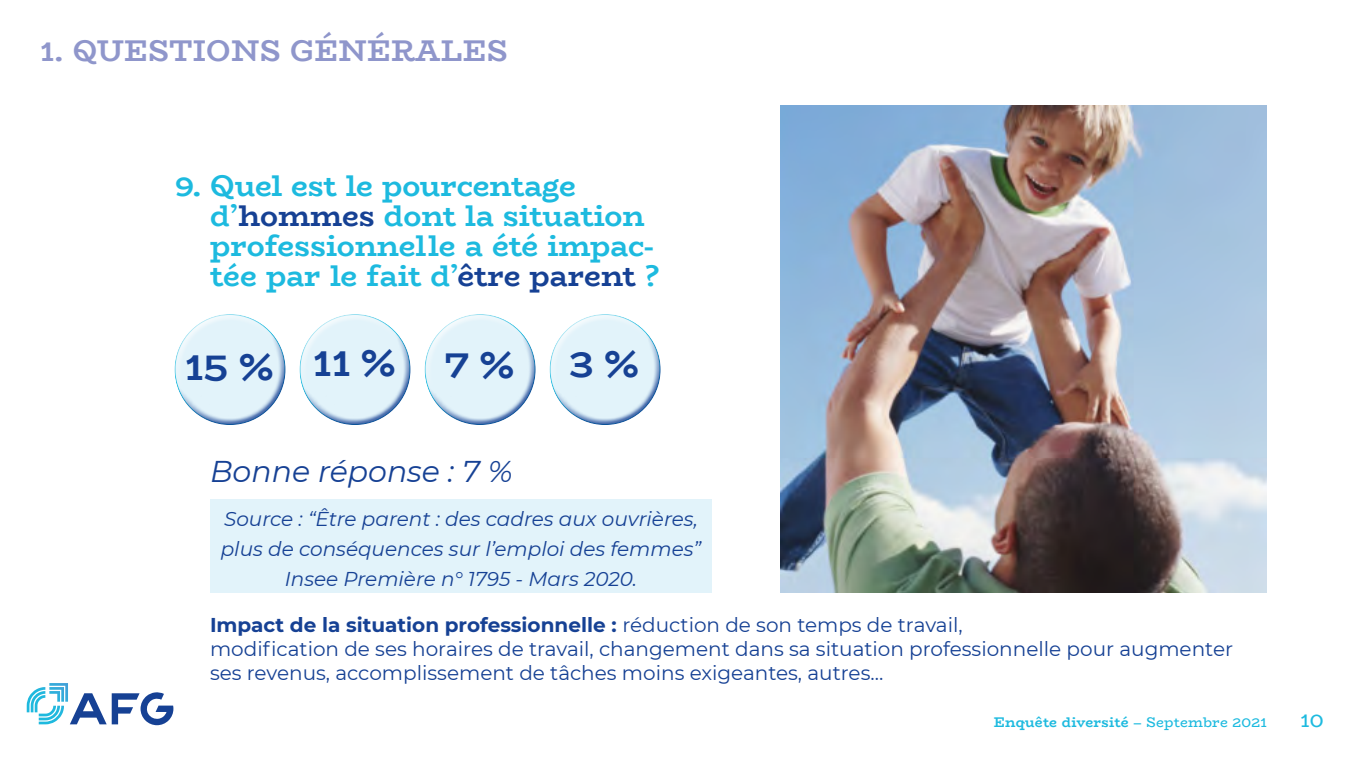
<style>
.page{position:relative;width:1366px;height:768px;background:#fff}
.page>*{position:absolute;margin:0;border:0;box-sizing:border-box;transform-origin:0 0}
.t1{font:700 40px "Bio Rhyme";color:#164194}
.t2{font:700 30px/30px "Bio Rhyme";letter-spacing:-.005em;color:#1dbadf}
.t3{font:700 30px "Bio Rhyme";letter-spacing:.01em;color:#8f96cb}
.t4{font:italic 30px "Montserrat";color:#164194}
.t5{font:20px/24px "Montserrat";color:#164194}
.t6{font:italic 20px/30px "Montserrat";color:#164194;text-align:center}
.t7{font:20px "Bio Rhyme";color:#1dbadf}
.t8{font:700 14px "Bio Rhyme";letter-spacing:.015em;color:#1dbadf}
.s1{color:#164194}
.s2{font-weight:700}
.s3{font-weight:400}
</style>
<div class="page">
<svg style="left:27px;top:683px;width:146px;height:42px"></svg>
<img style="left:780px;top:106px;width:487px;height:487px">
<div style="left:167px;top:308px;width:116px;height:92px;background:#fff;opacity:.75"></div>
<div style="left:175px;top:331px;width:118px;height:95px;background:#164194;opacity:.75"></div>
<div style="left:417px;top:308px;width:116px;height:92px;background:#fff;opacity:.75"></div>
<div style="left:425px;top:331px;width:118px;height:95px;background:#164194;opacity:.75"></div>
<div style="left:292px;top:308px;width:116px;height:92px;background:#fff;opacity:.75"></div>
<div style="left:300px;top:331px;width:118px;height:95px;background:#164194;opacity:.75"></div>
<div style="left:542px;top:308px;width:116px;height:92px;background:#fff;opacity:.75"></div>
<div style="left:550px;top:331px;width:118px;height:95px;background:#164194;opacity:.75"></div>
<div style="left:210px;top:499px;width:502px;height:94px;background:#e2f3fa"></div>
<h2 class="t3" style="left:40px;top:27px;width:469px">1. QUESTIONS GÉNÉRALES</h2>
<h2 class="t2" style="left:210px;top:169px;width:450px;text-indent:-35px">9. Quel est le pourcentage d’<span class="s1">hommes</span> dont la situation professionnelle a été impac&shy;tée par le fait d’<span class="s1">être parent</span> ?</h2>
<h1 class="t1" style="left:185px;top:333px;width:331px">15% 11% 7%</h1>
<h1 class="t1" style="left:570px;top:332px;width:71px">3%</h1>
<h2 class="t4" style="left:210px;top:450px;width:304px">Bonne réponse : 7 %</h2>
<p class="t6" style="left:221px;top:503px;width:482px">Source : “Être parent : des cadres aux ouvrières, plus de conséquences sur l’emploi des femmes”<br>Insee Première n° 1795 - Mars 2020.</p>
<p class="t5" style="left:210px;top:612px;width:1025px"><span class="s2">Impact de la situation professionnelle :</span> réduction de son temps de travail,<br>modification de ses horaires de travail, changement dans sa situation professionnelle pour augmenter ses revenus, accomplissement de tâches moins exigeantes, autres…</p>
<p class="t8" style="left:994px;top:712px;width:274px">Enquête diversité <span class="s3">– Septembre 2021</span></p>
<p class="t7" style="left:1301px;top:705px;width:24px">10</p>
</div>
